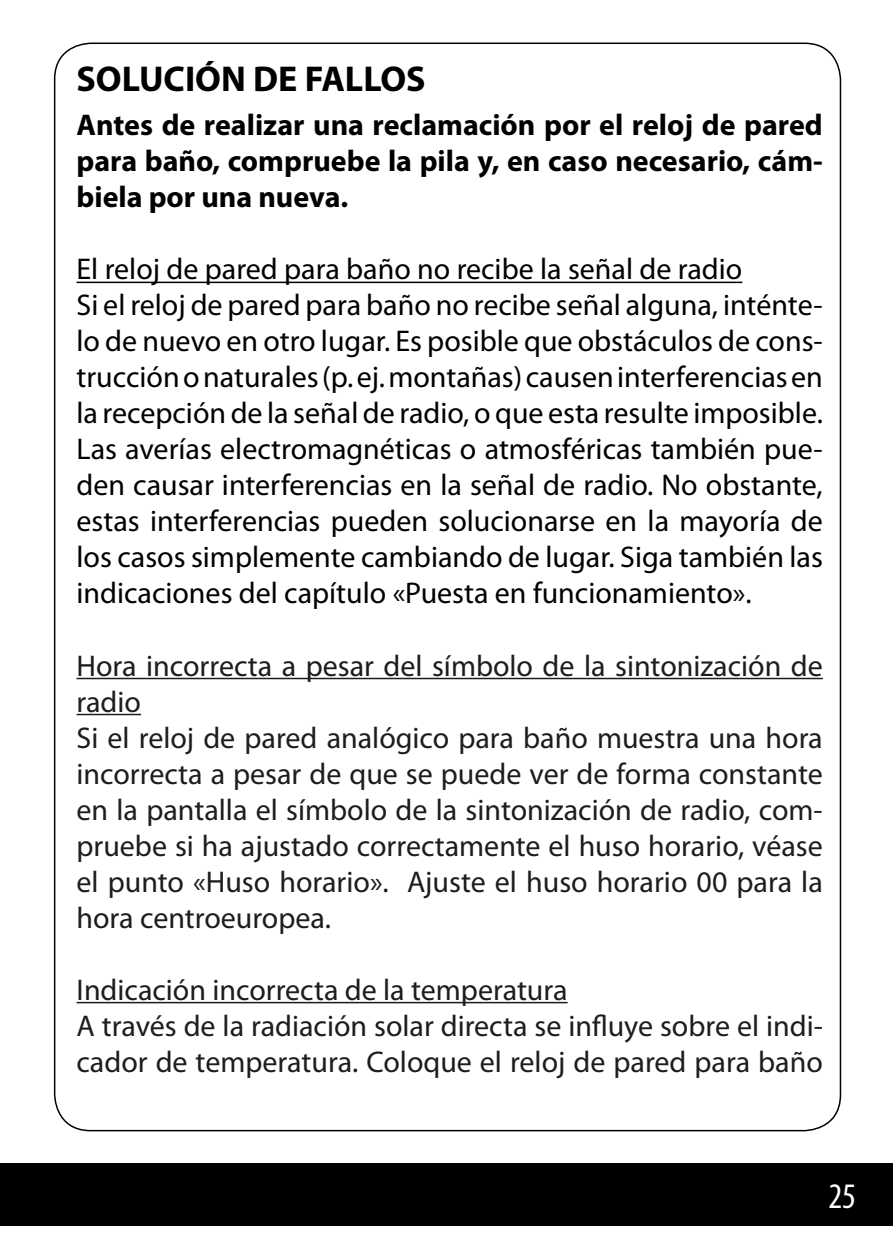
<style>
.page{position:relative;width:893px;height:1259px;background:#fff}
.page>*{position:absolute;margin:0;border:0;box-sizing:border-box;transform-origin:0 0}
.t1{font:700 36px "Myriad Pro";color:#000}
.t2{font:condensed 36px "Myriad Pro";color:#fff}
.t3{font:30px/36px "Myriad Pro";color:#000}
.t4{font:30px/36px "Myriad Pro";color:#1d1d1d}
.t5{font:700 30px/36px "Myriad Pro";color:#000;text-align:justify}
</style>
<div class="page">
<div style="left:0;top:1163px;width:893px;height:62px;background:#000"></div>
<hr style="left:77px;top:282px;width:665px;height:1px;background:#000">
<hr style="left:77px;top:678px;width:746px;height:1px;background:#1d1d1d">
<hr style="left:77px;top:714px;width:64px;height:1px;background:#1d1d1d">
<hr style="left:77px;top:1002px;width:491px;height:1px;background:#1d1d1d">
<p class="t1" style="left:77px;top:58px;width:351px">SOLUCIÓN DE FALLOS</p>
<p class="t5" style="left:77px;top:108px;width:748px">Antes de realizar una reclamación por el reloj de pared para baño, compruebe la pila y, en caso necesario, cám&shy;biela por una nueva.</p>
<p class="t3" style="left:77px;top:252px;width:748px">El reloj de pared para baño no recibe la señal de radio<br>Si el reloj de pared para baño no recibe señal alguna, inténte&shy;lo de nuevo en otro lugar. Es posible que obstáculos de cons&shy;trucción o naturales (p. ej. montañas) causen interferencias en la recepción de la señal de radio, o que esta resulte imposible.<br>Las averías electromagnéticas o atmosféricas también pue&shy;den causar interferencias en la señal de radio. No obstante, estas interferencias pueden solucionarse en la mayoría de los casos simplemente cambiando de lugar. Siga también las indicaciones del capítulo «Puesta en funcionamiento».</p>
<p class="t4" style="left:77px;top:648px;width:748px">Hora incorrecta a pesar del símbolo de la sintonización de radio<br>Si el reloj de pared analógico para baño muestra una hora incorrecta a pesar de que se puede ver de forma constante en la pantalla el símbolo de la sintonización de radio, com&shy;pruebe si ha ajustado correctamente el huso horario, véase el punto «Huso horario». Ajuste el huso horario 00 para la hora centroeuropea.</p>
<p class="t4" style="left:77px;top:972px;width:748px">Indicación incorrecta de la temperatura<br>A través de la radiación solar directa se influye sobre el indi&shy;cador de temperatura. Coloque el reloj de pared para baño</p>
<p class="t2" style="left:828px;top:1174px;width:29px">25</p>
</div>
